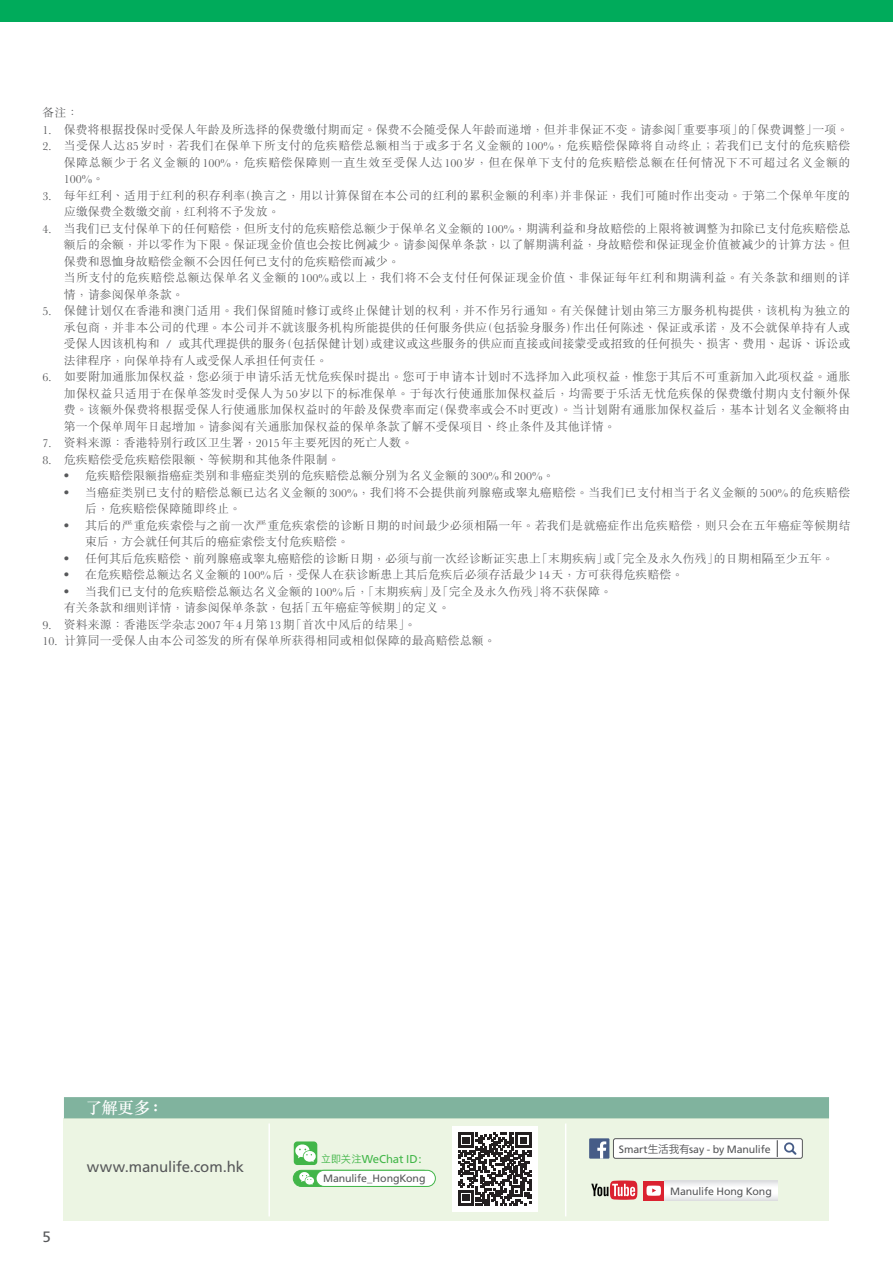
<style>
.page{position:relative;width:893px;height:1263px;background:#fff}
.page>*{position:absolute;margin:0;border:0;box-sizing:border-box;transform-origin:0 0}
.t1{font:500 16.5px "M Sung HKS";color:#fff}
.t2{font:15px "Frutiger";letter-spacing:-.01em;color:#57585a}
.t3{font:300 12px/16.5px "M Sung HKS";color:#57585a}
.t4{font:11.4px "Frutiger";letter-spacing:-.01em;color:#42b649}
.t5{font:10.65px "Frutiger";letter-spacing:-.01em;color:#57585a}
.s1{font-family:"M Hei HKS";font-weight:500;font-size:10.5px}
.s2{font-family:"Koz Go Pr 6 N"}
</style>
<div class="page">
<div style="left:64px;top:1118px;width:765px;height:103px;background:#ecf5e3"></div>
<div style="left:64px;top:1097px;width:765px;height:21px;background:#80b39e"></div>
<div style="left:589px;top:1138px;width:20px;height:21px;background:#465c87"></div>
<svg style="left:597px;top:1141px;width:9px;height:18px"></svg>
<div style="left:613px;top:1139px;width:189px;height:19px;background:#fff;border-radius:2px"></div>
<div style="left:613px;top:1138px;width:190px;height:21px;border:1px solid #57585a;border-radius:2px"></div>
<svg style="left:784px;top:1142px;width:12px;height:13px"></svg>
<svg style="left:777px;top:1140px;width:1px;height:17px"></svg>
<div style="left:643px;top:1181px;width:21px;height:19px;background:#db2230"></div>
<div style="left:664px;top:1181px;width:114px;height:19px;background:linear-gradient(to right,#f8f8f8,#f8f8f8)"></div>
<svg style="left:646px;top:1185px;width:15px;height:11px"></svg>
<svg style="left:591px;top:1180px;width:46px;height:20px"></svg>
<div style="left:294px;top:1141px;width:23px;height:24px;background:#42b649;border-radius:4px"></div>
<svg style="left:295px;top:1144px;width:21px;height:18px"></svg>
<div style="left:293px;top:1170px;width:138px;height:16px;background:#42b649;border-radius:8px"></div>
<div style="left:293px;top:1170px;width:139px;height:17px;border:1px solid #42b649;border-radius:8px"></div>
<div style="left:316px;top:1170px;width:119px;height:16px;background:#fff;border-radius:8px"></div>
<div style="left:316px;top:1170px;width:120px;height:17px;border:1px solid #42b649;border-radius:8px"></div>
<svg style="left:299px;top:1171px;width:15px;height:14px"></svg>
<hr style="left:268px;top:1123px;width:2px;height:93px;background:#fff">
<hr style="left:565px;top:1123px;width:1px;height:93px;background:#fff">
<div style="left:452px;top:1126px;width:85px;height:86px;background:#fff"></div>
<svg style="left:458px;top:1132px;width:73px;height:74px"></svg>
<div style="left:0;top:0;width:893px;height:21px;background:#00ab5b"></div>
<p class="t3" style="left:43px;top:104px;width:37px">備註：</p>
<p class="t3" style="left:43px;top:120px;width:808px">1. 保費將根據投保時受保人年齡及所選擇的保費繳付期而定。保費不會隨受保人年齡而遞增，但並非保證不變。請參閱「重要事項」的「保費調整」一項。</p>
<p class="t3" style="left:64px;top:137px;width:788px;text-align:justify;text-indent:-21px">2. 當受保人達85歲時，若我們在保單下所支付的危疾賠償總額相當於或多於名義金額的100%，危疾賠償保障將自動終止；若我們已支付的危疾賠償保障總額少於名義金額的100%，危疾賠償保障則一直生效至受保人達100歲，但在保單下支付的危疾賠償總額在任何情況下不可超過名義金額的100%。</p>
<p class="t3" style="left:64px;top:186px;width:788px;text-indent:-21px">3. 每年紅利、適用于紅利的積存利率（換言之，用以計算保留在本公司的紅利的累積金額的利率）並非保證，我們可隨時作出變動。于第二個保單年度的應繳保費全數繳交前，紅利將不予發放。</p>
<p class="t3" style="left:64px;top:219px;width:788px;text-indent:-21px">4. 當我們已支付保單下的任何賠償，但所支付的危疾賠償總額少於保單名義金額的100%，期滿利益和身故賠償的上限將被調整為扣除已支付危疾賠償總額後的余額，並以零作為下限。保證現金價值也會按比例減少。請參閱保單條款，以瞭解期滿利益，身故賠償和保證現金價值被減少的計算方法。但保費和恩恤身故賠償金額不會因任何已支付的危疾賠償而減少。<br>當所支付的危疾賠償總額達保單名義金額的100%或以上，我們將不會支付任何保證現金價值、非保證每年紅利和期滿利益。有關條款和細則的詳情，請參閱保單條款。</p>
<p class="t3" style="left:64px;top:302px;width:788px;text-align:justify;text-indent:-21px">5. 保健計劃僅在香港和澳門適用。我們保留隨時修訂或終止保健計劃的權利，並不作另行通知。有關保健計劃由第三方服務機構提供，該機構為獨立的承包商，並非本公司的代理。本公司並不就該服務機構所能提供的任何服務供應（包括驗身服務）作出任何陳述、保證或承諾，及不會就保單持有人或受保人因該機構和 / 或其代理提供的服務（包括保健計劃）或建議或這些服務的供應而直接或間接蒙受或招致的任何損失、損害、費用、起訴、訴訟或法律程序，向保單持有人或受保人承擔任何責任。</p>
<p class="t3" style="left:64px;top:368px;width:788px;text-align:justify;text-indent:-21px">6. 如要附加通脹加保權益，您必須于申請樂活無憂危疾保時提出。您可于申請本計劃時不選擇加入此項權益，惟您于其後不可重新加入此項權益。通脹加保權益只適用于在保單簽發時受保人為50歲以下的標準保單。于每次行使通脹加保權益後，均需要于樂活無憂危疾保的保費繳付期內支付額外保費。該額外保費將根據受保人行使通脹加保權益時的年齡及保費率而定（保費率或會不時更改）。當計劃附有通脹加保權益後，基本計劃名義金額將由第一個保單周年日起增加。請參閱有關通脹加保權益的保單條款瞭解不受保項目、終止條件及其他詳情。</p>
<p class="t3" style="left:43px;top:434px;width:372px">7. 資料來源：香港特別行政區衛生署，2015年主要死因的死亡人數。</p>
<p class="t3" style="left:43px;top:450px;width:299px">8. 危疾賠償受危疾賠償限額、等候期和其他條件限制。</p>
<p class="t3" style="left:61px;top:467px;width:495px">• 危疾賠償限額指癌症類別和非癌症類別的危疾賠償總額分別為名義金額的300%和200%。</p>
<p class="t3" style="left:85px;top:483px;width:767px;text-indent:-24px">• 當癌症類別已支付的賠償總額已達名義金額的300%，我們將不會提供前列腺癌或睾丸癌賠償。當我們已支付相當於名義金額的500%的危疾賠償後，危疾賠償保障隨即終止。</p>
<p class="t3" style="left:85px;top:516px;width:767px;text-indent:-24px">• 其後的嚴重危疾索償與之前一次嚴重危疾索償的診斷日期的時間最少必須相隔一年。若我們是就癌症作出危疾賠償，則只會在五年癌症等候期結束後，方會就任何其後的癌症索償支付危疾賠償。</p>
<p class="t3" style="left:61px;top:549px;width:775px">• 任何其後危疾賠償、前列腺癌或睾丸癌賠償的診斷日期，必須與前一次經診斷證實患上「末期疾病」或「完全及永久傷殘」的日期相隔至少五年。</p>
<p class="t3" style="left:61px;top:566px;width:624px">• 在危疾賠償總額達名義金額的100%後，受保人在獲診斷患上其後危疾後必須存活最少14天，方可獲得危疾賠償。</p>
<p class="t3" style="left:61px;top:582px;width:553px">• 當我們已支付的危疾賠償總額達名義金額的100%後，「末期疾病」及「完全及永久傷殘」將不獲保障。有關條款和細則詳情，請參閱保單條款，包括「五年癌症等候期」的定義。</p>
<p class="t3" style="left:43px;top:615px;width:375px">9. 資料來源：香港醫學雜誌2007年4月第13期「首次中風後的結果」。</p>
<p class="t3" style="left:43px;top:632px;width:455px">10. 計算同一受保人由本公司簽發的所有保單所獲得相同或相似保障的最高賠償總額。</p>
<p class="t2" style="left:43px;top:1228px;width:10px">5</p>
<h1 class="t1" style="left:86px;top:1096px;width:80px">了解更多：</h1>
<p class="t2" style="left:87px;top:1158px;width:159px">www.manulife.com.hk</p>
<p class="t4" style="left:321px;top:1152px;width:102px"><span class="s1">立即關注</span>WeChat ID:</p>
<p class="t5" style="left:323px;top:1172px;width:104px">Manulife_HongKong</p>
<p class="t5" style="left:619px;top:1143px;width:153px">Smart<span class="s2">生活我有</span>say - by Manulife</p>
<p class="t5" style="left:670px;top:1185px;width:103px">Manulife Hong Kong</p>
</div>
